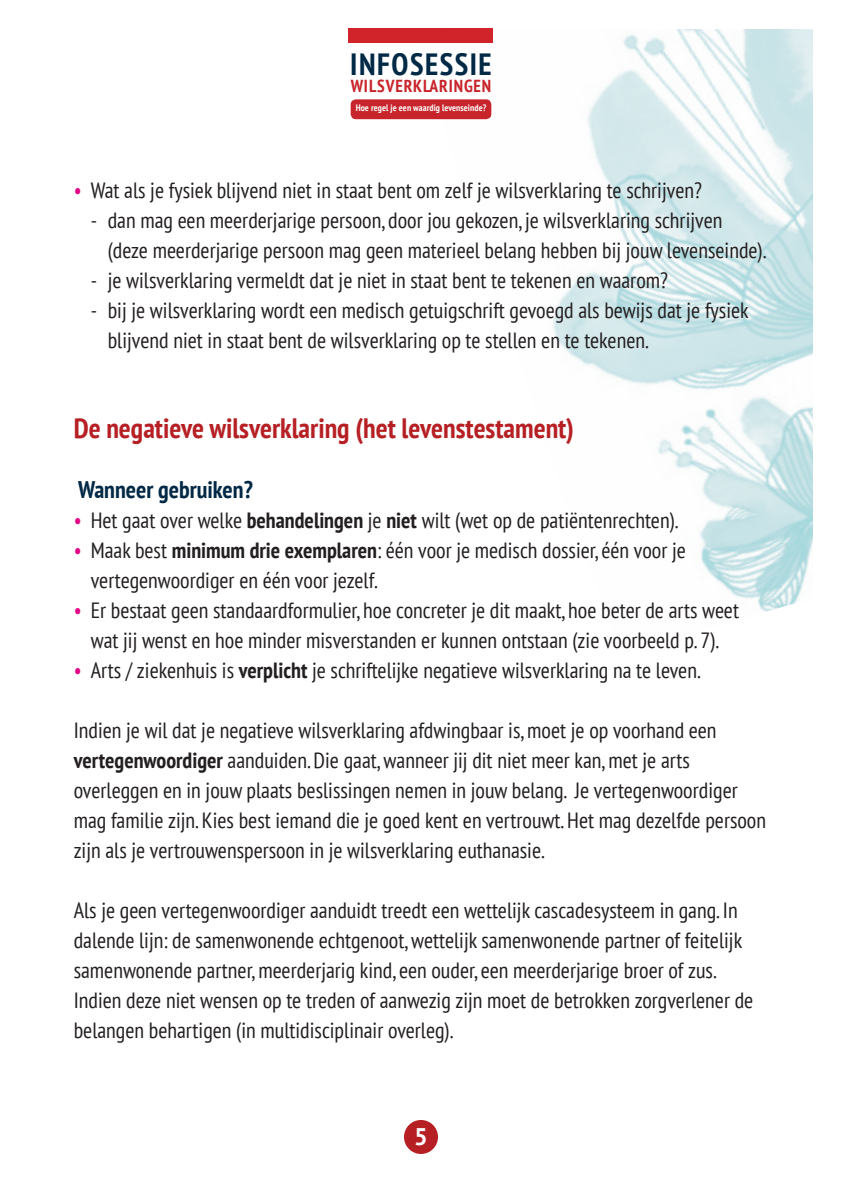
<style>
.page{position:relative;width:842px;height:1191px;background:#fff}
.page>*{position:absolute;margin:0;border:0;box-sizing:border-box;transform-origin:0 0}
.t1{font:700 condensed 30.6px "PT Sans";letter-spacing:.05em;color:#002946}
.Body{font:700 condensed 28px "PT Sans";color:#b62024}
.Body-2{font:700 condensed 24px "PT Sans";color:#002946}
.t2{font:700 24px "PT Sans";color:#fff}
.Body-3{font:condensed 22px/30px "PT Sans";color:#231f20}
.Body_insprong_1{font:condensed 22px/30px "PT Sans";color:#231f20}
.Body_Insprong_2{font:condensed 22px/30px "PT Sans";color:#231f20}
.t3{font:700 condensed 17.4px "PT Sans";letter-spacing:.05em;color:#c8242b}
.t4{font:700 condensed 9.4px "PT Sans";letter-spacing:.01em;color:#fff}
.s1{color:#e20786}
.s2{font-weight:700}
</style>
<div class="page">
<img style="left:405px;top:29px;width:408px;height:583px">
<div style="left:351px;top:99px;width:140px;height:20px;background:#c8242b;border-radius:5px"></div>
<div style="left:349px;top:28px;width:144px;height:15px;background:#d1232a"></div>
<div style="left:404px;top:1120px;width:34px;height:34px;background:#b62024;border-radius:50%"></div>
<p class="t1" style="left:350px;top:43px;width:143px">INFOSESSIE</p>
<p class="t3" style="left:351px;top:74px;width:142px">WILSVERKLARINGEN</p>
<p class="t4" style="left:356px;top:102px;width:132px">Hoe regel je een waardig levenseinde?</p>
<p class="Body_insprong_1" style="left:74px;top:175px;width:630px"><span class="s1">•</span> Wat als je fysiek blijvend niet in staat bent om zelf je wilsverklaring te schrijven?</p>
<p class="Body_insprong_1" style="left:108px;top:205px;width:660px;text-indent:-17px">- dan mag een meerderjarige persoon, door jou gekozen, je wilsverklaring schrijven (deze meerderjarige persoon mag geen materieel belang hebben bij jouw levenseinde).</p>
<p class="Body_Insprong_2" style="left:91px;top:265px;width:579px">- je wilsverklaring vermeldt dat je niet in staat bent te tekenen en waarom?</p>
<p class="Body_Insprong_2" style="left:108px;top:295px;width:642px;text-indent:-17px">- bij je wilsverklaring wordt een medisch getuigschrift gevoegd als bewijs dat je fysiek blijvend niet in staat bent de wilsverklaring op te stellen en te tekenen.</p>
<p class="Body" style="left:74px;top:409px;width:502px">De negatieve wilsverklaring (het levenstestament)</p>
<p class="Body-2" style="left:78px;top:474px;width:176px">Wanneer gebruiken?</p>
<p class="Body_insprong_1" style="left:74px;top:505px;width:606px"><span class="s1">•</span> Het gaat over welke <span class="s2">behandelingen</span> je <span class="s2">niet</span> wilt (wet op de patiëntenrechten).</p>
<p class="Body_insprong_1" style="left:91px;top:535px;width:597px;text-indent:-17px"><span class="s1">•</span> Maak best <span class="s2">minimum drie exemplaren</span>: één voor je medisch dossier, één voor je vertegenwoordiger en één voor jezelf.</p>
<p class="Body_insprong_1" style="left:74px;top:595px;width:667px;text-align:center"><span class="s1">•</span> Er bestaat geen standaardformulier, hoe concreter je dit maakt, hoe beter de arts weet wat jij wenst en hoe minder misverstanden er kunnen ontstaan (zie voorbeeld p. 7).</p>
<p class="Body_insprong_1" style="left:74px;top:655px;width:628px"><span class="s1">•</span> Arts / ziekenhuis is <span class="s2">verplicht</span> je schriftelijke negatieve wilsverklaring na te leven.</p>
<p class="Body-3" style="left:74px;top:715px;width:694px">Indien je wil dat je negatieve wilsverklaring afdwingbaar is, moet je op voorhand een <span class="s2">vertegenwoordiger</span> aanduiden. Die gaat, wanneer jij dit niet meer kan, met je arts overleggen en in jouw plaats beslissingen nemen in jouw belang. Je vertegenwoordiger mag familie zijn. Kies best iemand die je goed kent en vertrouwt. Het mag dezelfde persoon zijn als je vertrouwenspersoon in je wilsverklaring euthanasie.</p>
<p class="Body-3" style="left:74px;top:895px;width:681px">Als je geen vertegenwoordiger aanduidt treedt een wettelijk cascadesysteem in gang. In dalende lijn: de samenwonende echtgenoot, wettelijk samenwonende partner of feitelijk samenwonende partner, meerderjarig kind, een ouder, een meerderjarige broer of zus.<br>Indien deze niet wensen op te treden of aanwezig zijn moet de betrokken zorgverlener de belangen behartigen (in multidisciplinair overleg).</p>
<p class="t2" style="left:414px;top:1120px;width:15px">5</p>
</div>
